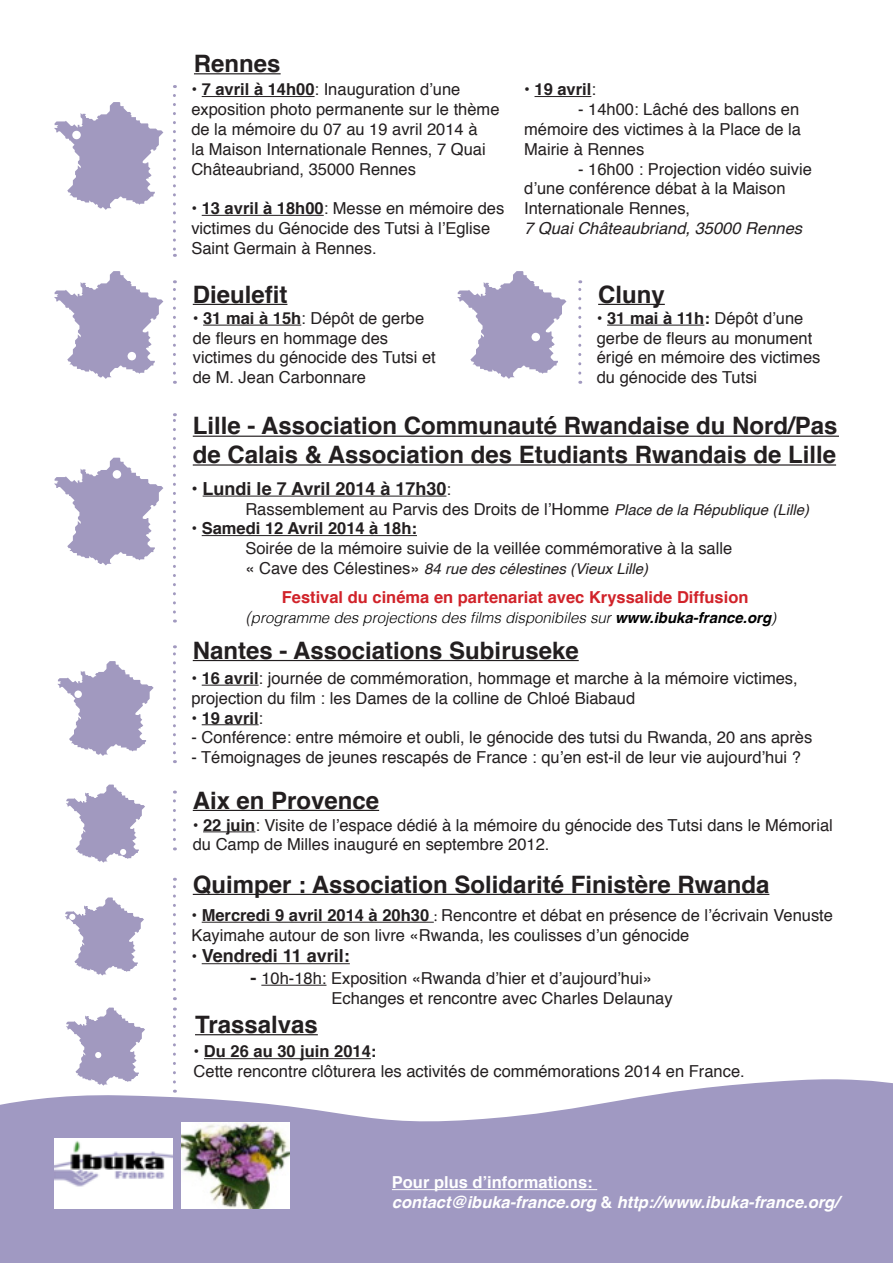
<style>
.page{position:relative;width:893px;height:1263px;background:#fff}
.page>*{position:absolute;margin:0;border:0;box-sizing:border-box;transform-origin:0 0}
.t1{font:700 24px/28.8px "Helvetica";color:#231f20}
.t2{font:700 18px "Helvetica";color:#231f20}
.t3{font:16.5px/19.8px "Helvetica";color:#231f20}
.t4{font:700 16.5px "Helvetica";color:#231f20}
.t5{font:italic 700 16.5px "Helvetica";color:#fff}
.t6{font:700 16.5px "Helvetica";color:#d1232a}
.t7{font:italic 16.5px "Helvetica";color:#231f20}
.t8{font:700 16.5px "Helvetica";color:#fff}
.t9{font:italic 300 15px "Helvetica";color:#000}
.t10{font:italic 15px "Helvetica";color:#231f20}
.s1{font-weight:700}
.s2{font-weight:400}
.s3{font-weight:400;font-size:16.5px}
.s4{font-style:italic;font-size:15px}
.s5{font-style:normal;font-size:16.5px}
.s6{font-size:16.5px;color:#231f20}
.s7{font-family:"Minion Pro"}
.s8{font-weight:700;font-size:18px}
.s9{font-style:normal}
</style>
<div class="page">
<svg style="left:0;top:1079px;width:893px;height:184px;background:#aca6c9"></svg>
<img style="left:54px;top:1138px;width:118px;height:71px">
<img style="left:182px;top:1123px;width:107px;height:86px">
<hr style="left:392px;top:1189px;width:205px;height:1px;background:#fff">
<hr style="left:194px;top:73px;width:87px;height:1px;background:#231f20">
<svg style="left:54px;top:102px;width:109px;height:108px"></svg>
<svg style="left:457px;top:271px;width:109px;height:108px"></svg>
<svg style="left:54px;top:271px;width:109px;height:108px"></svg>
<svg style="left:57px;top:661px;width:97px;height:95px"></svg>
<svg style="left:54px;top:458px;width:109px;height:107px"></svg>
<svg style="left:173px;top:95px;width:3px;height:162px"></svg>
<hr style="left:202px;top:96px;width:113px;height:1px;background:#231f20">
<hr style="left:202px;top:215px;width:122px;height:1px;background:#231f20">
<hr style="left:534px;top:96px;width:57px;height:1px;background:#231f20">
<hr style="left:193px;top:304px;width:94px;height:1px;background:#231f20">
<hr style="left:193px;top:810px;width:186px;height:1px;background:#231f20">
<hr style="left:193px;top:660px;width:386px;height:1px;background:#231f20">
<hr style="left:193px;top:894px;width:576px;height:1px;background:#231f20">
<hr style="left:193px;top:436px;width:646px;height:1px;background:#231f20">
<hr style="left:193px;top:464px;width:643px;height:2px;background:#231f20">
<hr style="left:598px;top:304px;width:67px;height:1px;background:#231f20">
<hr style="left:195px;top:1034px;width:123px;height:1px;background:#231f20">
<hr style="left:203px;top:325px;width:98px;height:1px;background:#231f20">
<hr style="left:203px;top:831px;width:52px;height:1px;background:#231f20">
<svg style="left:173px;top:280px;width:3px;height:93px"></svg>
<svg style="left:173px;top:790px;width:3px;height:49px"></svg>
<svg style="left:173px;top:645px;width:3px;height:108px"></svg>
<svg style="left:173px;top:878px;width:3px;height:111px"></svg>
<svg style="left:173px;top:413px;width:3px;height:199px"></svg>
<svg style="left:578px;top:280px;width:3px;height:93px"></svg>
<svg style="left:173px;top:1007px;width:3px;height:75px"></svg>
<hr style="left:607px;top:325px;width:97px;height:1px;background:#231f20">
<hr style="left:204px;top:1058px;width:167px;height:1px;background:#231f20">
<hr style="left:202px;top:685px;width:57px;height:1px;background:#231f20">
<hr style="left:202px;top:724px;width:57px;height:1px;background:#231f20">
<hr style="left:202px;top:922px;width:232px;height:1px;background:#231f20">
<hr style="left:202px;top:963px;width:148px;height:1px;background:#231f20">
<hr style="left:261px;top:985px;width:65px;height:1px;background:#231f20">
<hr style="left:203px;top:496px;width:243px;height:1px;background:#231f20">
<hr style="left:202px;top:535px;width:215px;height:1px;background:#231f20">
<div style="left:72px;top:131px;width:9px;height:8px;background:#fff;border-radius:50%"></div>
<div style="left:113px;top:470px;width:8px;height:9px;background:#fff;border-radius:50%"></div>
<div style="left:74px;top:690px;width:8px;height:8px;background:#fff;border-radius:50%"></div>
<svg style="left:65px;top:897px;width:79px;height:78px"></svg>
<svg style="left:66px;top:784px;width:79px;height:79px"></svg>
<svg style="left:66px;top:1007px;width:79px;height:79px"></svg>
<div style="left:128px;top:352px;width:8px;height:8px;background:#fff;border-radius:50%"></div>
<div style="left:531px;top:333px;width:9px;height:8px;background:#fff;border-radius:50%"></div>
<p class="t1" style="left:194px;top:49px;width:88px">Rennes</p>
<p class="t3" style="left:191px;top:80px;width:310px">• <span class="s1">7 avril à 14h00</span>: Inauguration d’une exposition photo permanente sur le thème de la mémoire du 07 au 19 avril 2014 à<br>la Maison Internationale Rennes, 7 Quai Châteaubriand, 35000 Rennes</p>
<p class="t3" style="left:191px;top:199px;width:315px"><span class="s1">• 13 avril à 18h00</span>: Messe en mémoire des victimes du Génocide des Tutsi à l’Eglise<br>Saint Germain à Rennes.</p>
<p class="t1" style="left:193px;top:280px;width:96px">Dieulefit</p>
<p class="t3" style="left:193px;top:309px;width:245px">• <span class="s1">31 mai à 15h</span>: Dépôt de gerbe de fleurs en hommage des victimes du génocide des Tutsi et de M. Jean Carbonnare</p>
<p class="t4" style="left:524px;top:76px;width:73px"><span class="s2">•</span> 19 avril<span class="s2">:</span></p>
<p class="t3" style="left:524px;top:100px;width:278px;text-align:justify;text-indent:54px">- 14h00: Lâché des ballons en mémoire des victimes à la Place de la Mairie à Rennes</p>
<p class="t3" style="left:524px;top:159px;width:289px;text-indent:54px">- 16h00 : Projection vidéo suivie d’une conférence débat à la Maison<br>Internationale Rennes,</p>
<p class="t7" style="left:524px;top:215px;width:279px">7 Quai Châteaubriand, 35000 Rennes</p>
<p class="t1" style="left:598px;top:280px;width:68px">Cluny</p>
<p class="t3" style="left:597px;top:309px;width:225px">• <span class="s1">31 mai à 11h:</span> Dépôt d’une gerbe de fleurs au monument érigé en mémoire des victimes du génocide des Tutsi</p>
<p class="t1" style="left:193px;top:412px;width:646px">Lille - Association Communauté Rwandaise du Nord/Pas de Calais &amp; Association des Etudiants Rwandais de Lille</p>
<p class="t2" style="left:191px;top:474px;width:261px">• Lundi le 7 Avril 2014 à 17h30<span class="s3">:</span></p>
<p class="t3" style="left:245px;top:499px;width:565px">Rassemblement au Parvis des Droits de l’Homme <span class="s4">Place de la République (Lille)</span></p>
<p class="t4" style="left:191px;top:515px;width:227px"><span class="s2">•</span> Samedi 12 Avril 2014 à 18h:</p>
<p class="t3" style="left:245px;top:539px;width:488px">Soirée de la mémoire suivie de la veillée commémorative à la salle</p>
<p class="t10" style="left:245px;top:557px;width:404px"><span class="s5">« Cave des Célestines»</span> 84 rue des célestines (Vieux Lille)</p>
<p class="t6" style="left:282px;top:584px;width:468px">Festival du cinéma en partenariat avec Kryssalide Diffusion</p>
<p class="t9" style="left:245px;top:604px;width:532px"><span class="s6">(</span>programme des projections des films disponibiles sur <span class="s1">www.ibuka-france.org</span>)</p>
<p class="t1" style="left:193px;top:636px;width:387px">Nantes - Associations Subiruseke</p>
<p class="t3" style="left:191px;top:669px;width:608px"><span class="s1">• 16 avril</span>: journée de commémoration, hommage et marche à la mémoire victimes, projection du film : les Dames de la colline de Chloé Biabaud</p>
<p class="t4" style="left:191px;top:704px;width:73px">• 19 avril<span class="s2">:</span></p>
<p class="t3" style="left:191px;top:728px;width:622px">- Conférence: entre mémoire et oubli, le génocide des tutsi du Rwanda, 20 ans après</p>
<p class="t3" style="left:191px;top:748px;width:611px">- Témoignages de jeunes rescapés de France : qu’en est-il de leur vie aujourd’hui ?</p>
<p class="t1" style="left:193px;top:786px;width:188px">Aix en Provence</p>
<p class="t3" style="left:193px;top:815px;width:642px">• <span class="s1">22 juin</span>: Visite de l’espace dédié à la mémoire du génocide des Tutsi dans le Mémorial du Camp de Milles inauguré en septembre 2012.</p>
<p class="t1" style="left:193px;top:870px;width:578px">Quimper : Association Solidarité Finistère Rwanda</p>
<p class="t3" style="left:191px;top:906px;width:643px"><span class="s1">• Mercredi 9 avril 2014 à 20h30</span> <span class="s7">:</span> Rencontre et débat en présence de l’écrivain Venuste<br>Kayimahe autour de son livre «Rwanda, les coulisses d’un génocide</p>
<p class="t2" style="left:191px;top:941px;width:160px"><span class="s3">•</span> Vendredi 11 avril:</p>
<p class="t3" style="left:250px;top:969px;width:403px"><span class="s8">-</span> 10h-18h: Exposition «Rwanda d’hier et d’aujourd’hui»</p>
<p class="t3" style="left:331px;top:988px;width:343px">Echanges et rencontre avec Charles Delaunay</p>
<p class="t1" style="left:195px;top:1010px;width:124px">Trassalvas</p>
<p class="t4" style="left:194px;top:1038px;width:184px"><span class="s2">•</span> Du 26 au 30 juin 2014:</p>
<p class="t3" style="left:194px;top:1062px;width:553px">Cette rencontre clôturera les activités de commémorations 2014 en France.</p>
<p class="t8" style="left:392px;top:1169px;width:202px">Pour plus d’informations:</p>
<p class="t5" style="left:392px;top:1189px;width:449px">contact@ibuka-france.org <span class="s9">&amp;</span> http://www.ibuka-france.org/</p>
</div>
